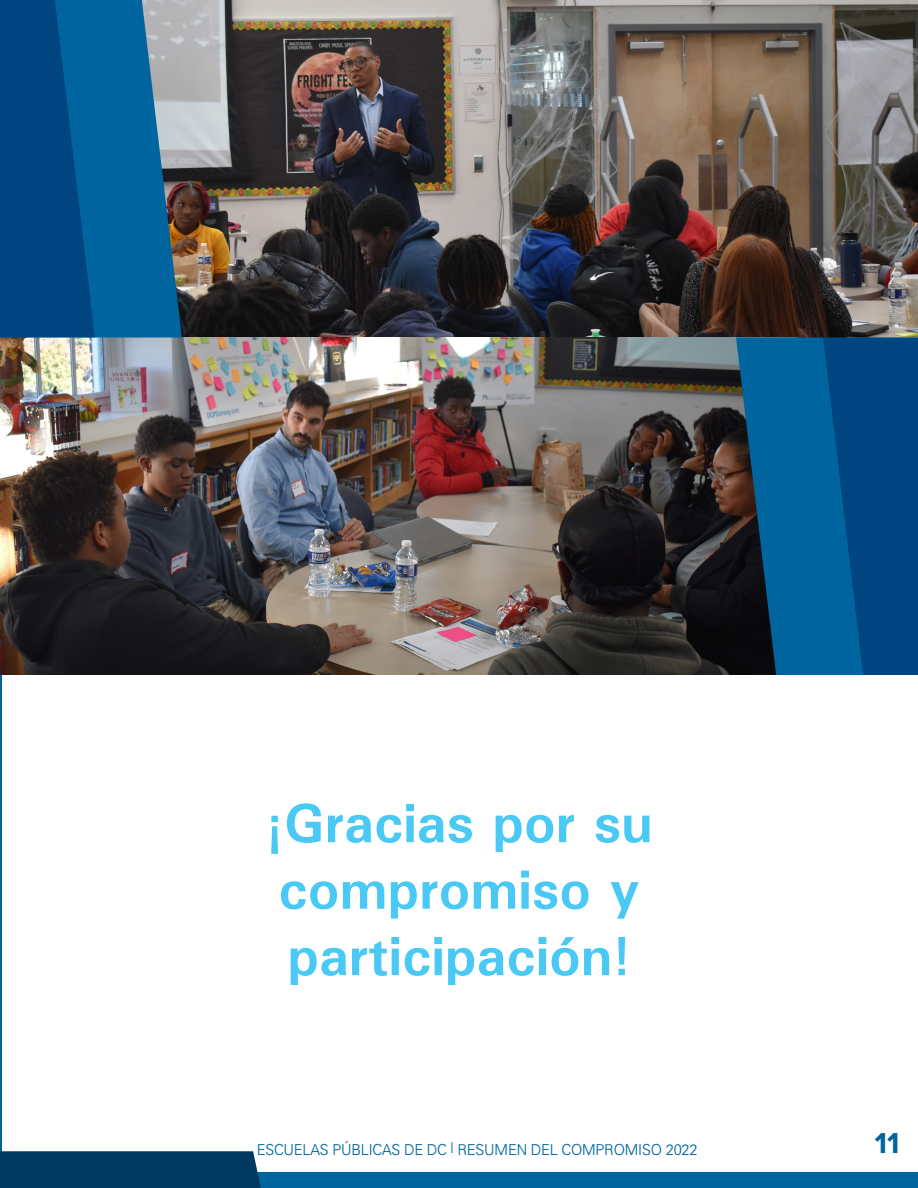
<style>
.page{position:relative;width:918px;height:1188px;background:#fff}
.page>*{position:absolute;margin:0;border:0;box-sizing:border-box;transform-origin:0 0}
.t1{font:700 55.35px/66.4px "Univers";color:#49c9f4}
.t2{font:700 30px "Proxima Nova";color:#00649e}
.t3{font:300 15px "Univers";letter-spacing:-.01em;color:#00649e}
</style>
<div class="page">
<hr style="left:0;top:498px;width:1px;height:677px;background:#00649e">
<div style="left:0;top:1172px;width:918px;height:16px;background:#00649e"></div>
<div style="left:0;top:1151px;width:261px;height:37px;background:#003860"></div>
<img style="left:182px;top:0;width:736px;height:338px">
<img style="left:0;top:338px;width:736px;height:337px">
<svg style="left:736px;top:338px;width:87px;height:337px;background:#06517e"></svg>
<svg style="left:95px;top:0;width:87px;height:338px;background:#25719d"></svg>
<svg style="left:823px;top:338px;width:95px;height:337px;background:#004b85"></svg>
<svg style="left:0;top:0;width:95px;height:338px;background:#004b85"></svg>
<p class="t1" style="left:265px;top:789px;width:389px">¡Gracias por su compromiso y participación!</p>
<p class="t3" style="left:257px;top:1141px;width:442px">ESCUELAS PÚBLICAS DE DC | RESUMEN DEL COMPROMISO 2022</p>
<p class="t2" style="left:875px;top:1121px;width:26px">11</p>
</div>
